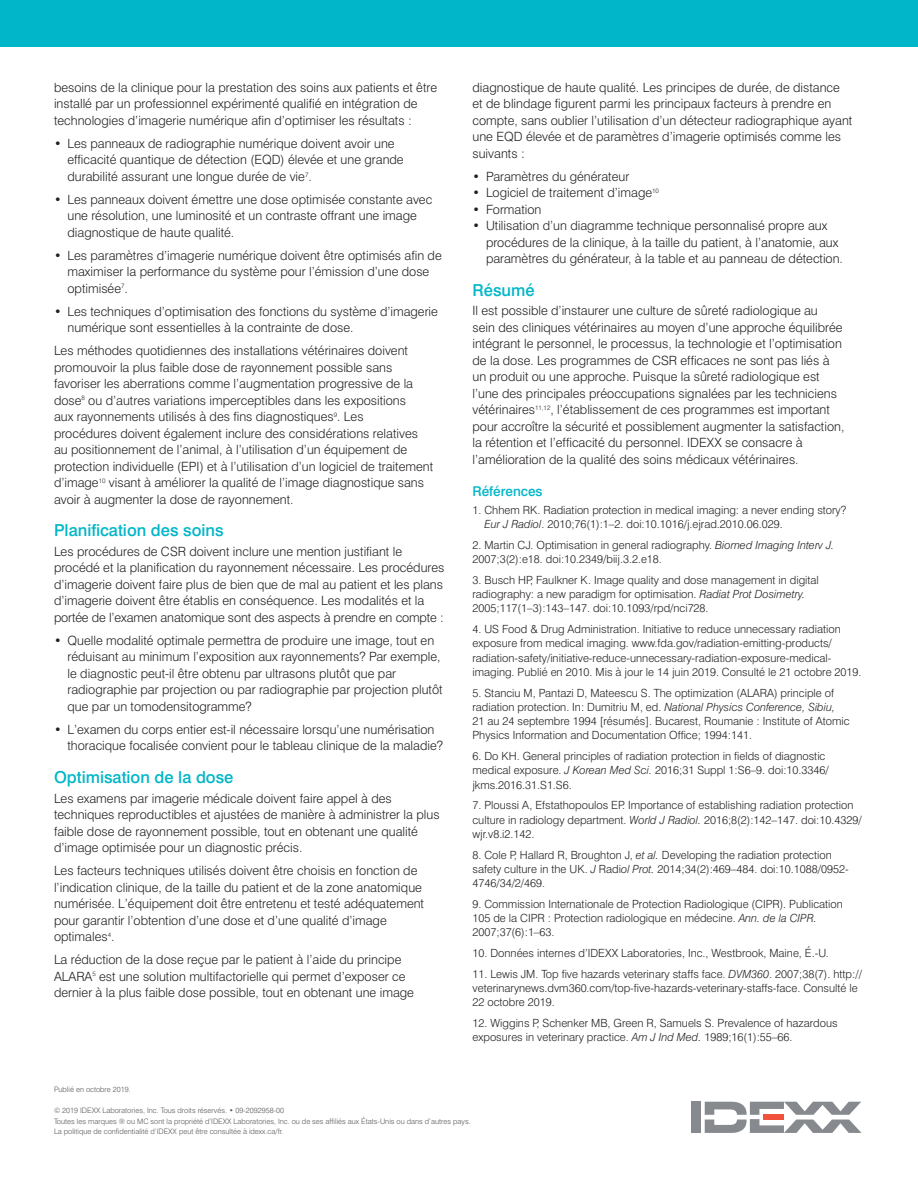
<style>
.page{position:relative;width:918px;height:1188px;background:#fff}
.page>*{position:absolute;margin:0;border:0;box-sizing:border-box;transform-origin:0 0}
.Paragraph_headings{font:500 16.5px "Swiss 721 BT";color:#00b6c8}
.Paragraph_headings-2{font:500 13.5px "Swiss 721 BT";color:#00b6c8}
.Body{font:300 12.75px/16.5px "Swiss 721 BT";color:#231f20}
.t1{font:300 11.25px/14.2px "Swiss 721 BT";color:#231f20}
.t2{font:300 7.5px "Swiss 721 BT";color:#57585a}
.s1{font-style:italic}
</style>
<div class="page">
<div style="left:0;top:0;width:918px;height:46px;background:#00b6c8"></div>
<div style="left:691px;top:1102px;width:10px;height:31px;background:#868a8e"></div>
<svg style="left:705px;top:1102px;width:157px;height:31px"></svg>
<p class="Body" style="left:54px;top:79px;width:385px">besoins de la clinique pour la prestation des soins aux patients et être installé par un professionnel expérimenté qualifié en intégration de technologies d’imagerie numérique afin d’optimiser les résultats :</p>
<p class="Body" style="left:68px;top:135px;width:338px;text-indent:-14px">• Les panneaux de radiographie numérique doivent avoir une efficacité quantique de détection (EQD) élevée et une grande durabilité assurant une longue durée de vie<sup>7</sup>.</p>
<p class="Body" style="left:68px;top:191px;width:366px;text-indent:-14px">• Les panneaux doivent émettre une dose optimisée constante avec une résolution, une luminosité et un contraste offrant une image diagnostique de haute qualité.</p>
<p class="Body" style="left:68px;top:247px;width:376px;text-indent:-14px">• Les paramètres d’imagerie numérique doivent être optimisés afin de maximiser la performance du système pour l’émission d’une dose optimisée<sup>7</sup>.</p>
<p class="Body" style="left:68px;top:303px;width:372px;text-indent:-14px">• Les techniques d’optimisation des fonctions du système d’imagerie numérique sont essentielles à la contrainte de dose.</p>
<p class="Body" style="left:54px;top:342px;width:381px">Les méthodes quotidiennes des installations vétérinaires doivent promouvoir la plus faible dose de rayonnement possible sans favoriser les aberrations comme l’augmentation progressive de la dose<sup>8</sup> ou d’autres variations imperceptibles dans les expositions<br>aux rayonnements utilisés à des fins diagnostiques<sup>9</sup>. Les<br>procédures doivent également inclure des considérations relatives au positionnement de l’animal, à l’utilisation d’un équipement de protection individuelle (EPI) et à l’utilisation d’un logiciel de traitement d’image<sup>10</sup> visant à améliorer la qualité de l’image diagnostique sans avoir à augmenter la dose de rayonnement.</p>
<p class="Paragraph_headings" style="left:54px;top:520px;width:171px">Planification des soins</p>
<p class="Body" style="left:54px;top:543px;width:392px">Les procédures de CSR doivent inclure une mention justifiant le procédé et la planification du rayonnement nécessaire. Les procédures d’imagerie doivent faire plus de bien que de mal au patient et les plans d’imagerie doivent être établis en conséquence. Les modalités et la portée de l’examen anatomique sont des aspects à prendre en compte :</p>
<p class="Body" style="left:68px;top:632px;width:377px;text-indent:-14px">• Quelle modalité optimale permettra de produire une image, tout en réduisant au minimum l’exposition aux rayonnements? Par exemple, le diagnostic peut-il être obtenu par ultrasons plutôt que par radiographie par projection ou par radiographie par projection plutôt que par un tomodensitogramme?</p>
<p class="Body" style="left:68px;top:721px;width:377px;text-indent:-14px">• L’examen du corps entier est-il nécessaire lorsqu’une numérisation thoracique focalisée convient pour le tableau clinique de la maladie?</p>
<p class="Paragraph_headings" style="left:54px;top:767px;width:181px">Optimisation de la dose</p>
<p class="Body" style="left:54px;top:790px;width:387px">Les examens par imagerie médicale doivent faire appel à des techniques reproductibles et ajustées de manière à administrer la plus faible dose de rayonnement possible, tout en obtenant une qualité d’image optimisée pour un diagnostic précis.</p>
<p class="Body" style="left:54px;top:862px;width:372px">Les facteurs techniques utilisés doivent être choisis en fonction de l’indication clinique, de la taille du patient et de la zone anatomique numérisée. L’équipement doit être entretenu et testé adéquatement pour garantir l’obtention d’une dose et d’une qualité d’image optimales<sup>4</sup>.</p>
<p class="Body" style="left:54px;top:951px;width:361px">La réduction de la dose reçue par le patient à l’aide du principe<br>ALARA<sup>5</sup> est une solution multifactorielle qui permet d’exposer ce dernier à la plus faible dose possible, tout en obtenant une image</p>
<p class="Body" style="left:472px;top:79px;width:381px">diagnostique de haute qualité. Les principes de durée, de distance et de blindage figurent parmi les principaux facteurs à prendre en compte, sans oublier l’utilisation d’un détecteur radiographique ayant une EQD élevée et de paramètres d’imagerie optimisés comme les suivants :</p>
<p class="Body" style="left:472px;top:168px;width:158px">• Paramètres du générateur</p>
<p class="Body" style="left:472px;top:184px;width:188px">• Logiciel de traitement d’image<sup>10</sup></p>
<p class="Body" style="left:472px;top:201px;width:71px">• Formation</p>
<p class="Body" style="left:486px;top:217px;width:359px;text-indent:-14px">• Utilisation d’un diagramme technique personnalisé propre aux procédures de la clinique, à la taille du patient, à l’anatomie, aux paramètres du générateur, à la table et au panneau de détection.</p>
<p class="Paragraph_headings" style="left:472px;top:280px;width:64px">Résumé</p>
<p class="Body" style="left:472px;top:303px;width:373px">Il est possible d’instaurer une culture de sûreté radiologique au<br>sein des cliniques vétérinaires au moyen d’une approche équilibrée intégrant le personnel, le processus, la technologie et l’optimisation de la dose. Les programmes de CSR efficaces ne sont pas liés à un produit ou une approche. Puisque la sûreté radiologique est l’une des principales préoccupations signalées par les techniciens vétérinaires<sup>11,12</sup>, l’établissement de ces programmes est important pour accroître la sécurité et possiblement augmenter la satisfaction, la rétention et l’efficacité du personnel. IDEXX se consacre à l’amélioration de la qualité des soins médicaux vétérinaires.</p>
<p class="Paragraph_headings-2" style="left:472px;top:483px;width:72px">Références</p>
<p class="t1" style="left:484px;top:503px;width:363px;text-indent:-12px">1. Chhem RK. Radiation protection in medical imaging: a never ending story?<br><span class="s1">Eur J Radiol</span>. 2010;76(1):1–2. doi:10.1016/j.ejrad.2010.06.029.</p>
<p class="t1" style="left:472px;top:538px;width:363px">2. Martin CJ. Optimisation in general radiography. <span class="s1">Biomed Imaging Interv J.<br></span>2007;3(2):e18. doi:10.2349/biij.3.2.e18.</p>
<p class="t1" style="left:472px;top:573px;width:348px">3. Busch HP, Faulkner K. Image quality and dose management in digital radiography: a new paradigm for optimisation. <span class="s1">Radiat Prot Dosimetry.<br></span>2005;117(1–3):143–147. doi:10.1093/rpd/nci728.</p>
<p class="t1" style="left:472px;top:622px;width:391px">4. US Food &amp; Drug Administration. Initiative to reduce unnecessary radiation exposure from medical imaging. www.fda.gov/radiation-emitting-products/ radiation-safety/initiative-reduce-unnecessary-radiation-exposure-medical&shy;imaging. Publié en 2010. Mis à jour le 14 juin 2019. Consulté le 21 octobre 2019.</p>
<p class="t1" style="left:472px;top:685px;width:379px">5. Stanciu M, Pantazi D, Mateescu S. The optimization (ALARA) principle of radiation protection. In: Dumitriu M, ed. <span class="s1">National Physics Conference, Sibiu, </span>21 au 24 septembre 1994 [résumés]. Bucarest, Roumanie : Institute of Atomic Physics Information and Documentation Office; 1994:141.</p>
<p class="t1" style="left:472px;top:749px;width:358px">6. Do KH. General principles of radiation protection in fields of diagnostic medical exposure. <span class="s1">J Korean Med Sci.</span> 2016;31 Suppl 1:S6–9. doi:10.3346/ jkms.2016.31.S1.S6.</p>
<p class="t1" style="left:472px;top:798px;width:391px">7. Ploussi A, Efstathopoulos EP. Importance of establishing radiation protection culture in radiology department. <span class="s1">World J Radiol.</span> 2016;8(2):142–147. doi:10.4329/ wjr.v8.i2.142.</p>
<p class="t1" style="left:472px;top:847px;width:378px">8. Cole P, Hallard R, Broughton J, <span class="s1">et al.</span> Developing the radiation protection safety culture in the UK. <span class="s1">J</span> Radi<span class="s1">ol Prot.</span> 2014;34(2):469–484. doi:10.1088/0952-<br>4746/34/2/469.</p>
<p class="t1" style="left:472px;top:897px;width:372px">9. Commission Internationale de Protection Radiologique (CIPR). Publication<br>105 de la CIPR : Protection radiologique en médecine. <span class="s1">Ann. de la CIPR.<br></span>2007;37(6):1–63.</p>
<p class="t1" style="left:472px;top:946px;width:358px">10. Données internes d’IDEXX Laboratories, Inc., Westbrook, Maine, É.-U.</p>
<p class="t1" style="left:472px;top:966px;width:391px">11. Lewis JM. Top five hazards veterinary staffs face. <span class="s1">DVM360</span>. 2007;38(7). http:// veterinarynews.dvm360.com/top-five-hazards-veterinary-staffs-face. Consulté le<br>22 octobre 2019.</p>
<p class="t1" style="left:472px;top:1016px;width:367px">12. Wiggins P, Schenker MB, Green R, Samuels S. Prevalence of hazardous exposures in veterinary practice. <span class="s1">Am J Ind Med.</span> 1989;16(1):55–66.</p>
<p class="t2" style="left:54px;top:1085px;width:78px">Publié en octobre 2019.</p>
<p class="t2" style="left:54px;top:1106px;width:232px">© 2019 IDEXX Laboratories, Inc. Tous droits réservés. • 09-2092958-00</p>
<p class="t2" style="left:54px;top:1116px;width:418px">Toutes les marques ® ou MC sont la propriété d’IDEXX Laboratories, Inc. ou de ses affiliés aux États-Unis ou dans d’autres pays.</p>
<p class="t2" style="left:54px;top:1127px;width:231px">La politique de confidentialité d’IDEXX peut être consultée à idexx.ca/fr.</p>
</div>
